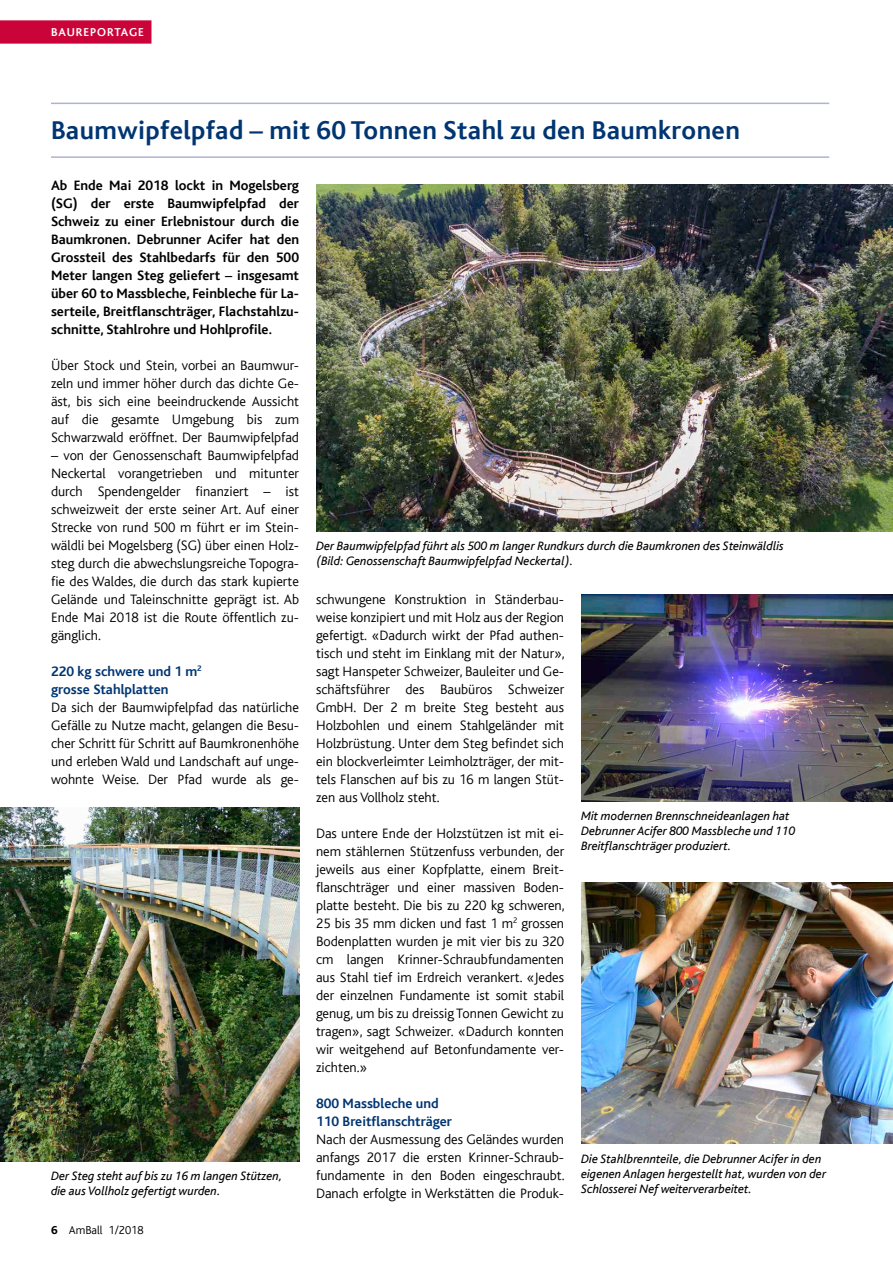
<style>
.page{position:relative;width:893px;height:1263px;background:#fff}
.page>*{position:absolute;margin:0;border:0;box-sizing:border-box;transform-origin:0 0}
.t1{font:700 27px "Kl Bliss";letter-spacing:.015em;color:#013572}
.t2{font:300 14.25px/18px "Kl Bliss";color:#000;text-align:justify}
.t3{font:700 14.25px/18px "Kl Bliss";color:#000;text-align:justify}
.t4{font:700 14.25px/18px "Kl Bliss";color:#013572}
.t5{font:italic 12.75px/15px "Kl Bliss";color:#000}
.t6{font:300 12px "Kl Bliss";color:#000}
.t7{font:700 12px "Kl Bliss";letter-spacing:.08em;color:#fff}
.s1{font-weight:800}
</style>
<div class="page">
<div style="left:0;top:20px;width:151px;height:24px;background:#ca0438"></div>
<hr style="left:51px;top:103px;width:778px;height:1px;background:#aeb3d1">
<hr style="left:51px;top:156px;width:778px;height:2px;background:#aeb3d1">
<img style="left:581px;top:594px;width:312px;height:208px">
<img style="left:316px;top:184px;width:577px;height:348px">
<img style="left:581px;top:883px;width:312px;height:261px">
<img style="left:0;top:808px;width:299px;height:354px">
<p class="t7" style="left:51px;top:26px;width:94px">BAUREPORTAGE</p>
<h1 class="t1" style="left:51px;top:116px;width:690px">Baumwipfelpfad – mit 60 Tonnen Stahl zu den Baumkronen</h1>
<p class="t3" style="left:51px;top:176px;width:250px">Ab Ende Mai 2018 lockt in Mogelsberg (SG) der erste Baumwipfelpfad der Schweiz zu einer Erlebnistour durch die Baumkronen. Debrunner Acifer hat den Grossteil des Stahlbedarfs für den 500<br>Meter langen Steg geliefert – insgesamt über 60 to Massbleche, Feinbleche für La&shy;serteile, Breitflanschträger, Flachstahlzu&shy;schnitte, Stahlrohre und Hohlprofile.</p>
<p class="t2" style="left:51px;top:356px;width:250px">Über Stock und Stein, vorbei an Baumwur&shy;zeln und immer höher durch das dichte Ge&shy;äst, bis sich eine beeindruckende Aussicht auf die gesamte Umgebung bis zum Schwarzwald eröffnet. Der Baumwipfelpfad</p>
<p class="t2" style="left:51px;top:446px;width:250px">– von der Genossenschaft Baumwipfelpfad Neckertal vorangetrieben und mitunter durch Spendengelder finanziert – ist schweizweit der erste seiner Art. Auf einer Strecke von rund 500 m führt er im Stein&shy;wäldli bei Mogelsberg (SG) über einen Holz&shy;steg durch die abwechslungsreiche Topogra&shy;fie des Waldes, die durch das stark kupierte Gelände und Taleinschnitte geprägt ist. Ab Ende Mai 2018 ist die Route öffentlich zu&shy;gänglich.</p>
<p class="t4" style="left:51px;top:662px;width:152px">220 kg schwere und 1 m<sup>2 </sup>grosse Stahlplatten</p>
<p class="t2" style="left:51px;top:698px;width:250px">Da sich der Baumwipfelpfad das natürliche Gefälle zu Nutze macht, gelangen die Besu&shy;cher Schritt für Schritt auf Baumkronenhöhe und erleben Wald und Landschaft auf unge&shy;wohnte Weise. Der Pfad wurde als ge-</p>
<p class="t5" style="left:316px;top:538px;width:469px">Der Baumwipfelpfad führt als 500 m langer Rundkurs durch die Baumkronen des Steinwäldlis (Bild: Genossenschaft Baumwipfelpfad Neckertal).</p>
<p class="t2" style="left:316px;top:590px;width:250px">schwungene Konstruktion in Ständerbau&shy;weise konzipiert und mit Holz aus der Region gefertigt. «Dadurch wirkt der Pfad authen&shy;tisch und steht im Einklang mit der Natur», sagt Hanspeter Schweizer, Bauleiter und Ge&shy;schäftsführer des Baubüros Schweizer GmbH. Der 2 m breite Steg besteht aus Holzbohlen und einem Stahlgeländer mit Holzbrüstung. Unter dem Steg befindet sich ein blockverleimter Leimholzträger, der mit&shy;tels Flanschen auf bis zu 16 m langen Stüt&shy;zen aus Vollholz steht.</p>
<p class="t2" style="left:316px;top:824px;width:250px">Das untere Ende der Holzstützen ist mit ei&shy;nem stählernen Stützenfuss verbunden, der jeweils aus einer Kopfplatte, einem Breit&shy;flanschträger und einer massiven Boden&shy;platte besteht. Die bis zu 220 kg schweren, 25 bis 35 mm dicken und fast 1 m<sup>2</sup> grossen Bodenplatten wurden je mit vier bis zu 320 cm langen Krinner-Schraubfundamenten aus Stahl tief im Erdreich verankert. «Jedes der einzelnen Fundamente ist somit stabil genug, um bis zu dreissig Tonnen Gewicht zu tragen», sagt Schweizer. «Dadurch konnten wir weitgehend auf Betonfundamente ver&shy;zichten.»</p>
<p class="t4" style="left:316px;top:1094px;width:138px">800 Massbleche und<br>110 Breitflanschträger</p>
<p class="t2" style="left:316px;top:1130px;width:250px">Nach der Ausmessung des Geländes wurden anfangs 2017 die ersten Krinner-Schraub&shy;fundamente in den Boden eingeschraubt.<br>Danach erfolgte in Werkstätten die Produk-</p>
<p class="t5" style="left:581px;top:809px;width:216px">Mit modernen Brennschneideanlagen hat<br>Debrunner Acifer 800 Massbleche und 110<br>Breitflanschträger produziert.</p>
<p class="t5" style="left:581px;top:1151px;width:246px">Die Stahlbrennteile, die Debrunner Acifer in den eigenen Anlagen hergestellt hat, wurden von der<br>Schlosserei Nef weiterverarbeitet.</p>
<p class="t5" style="left:51px;top:1169px;width:233px">Der Steg steht auf bis zu 16 m langen Stützen, die aus Vollholz gefertigt wurden.</p>
<p class="t6" style="left:51px;top:1224px;width:94px"><span class="s1">6</span> AmBall 1/2018</p>
</div>
